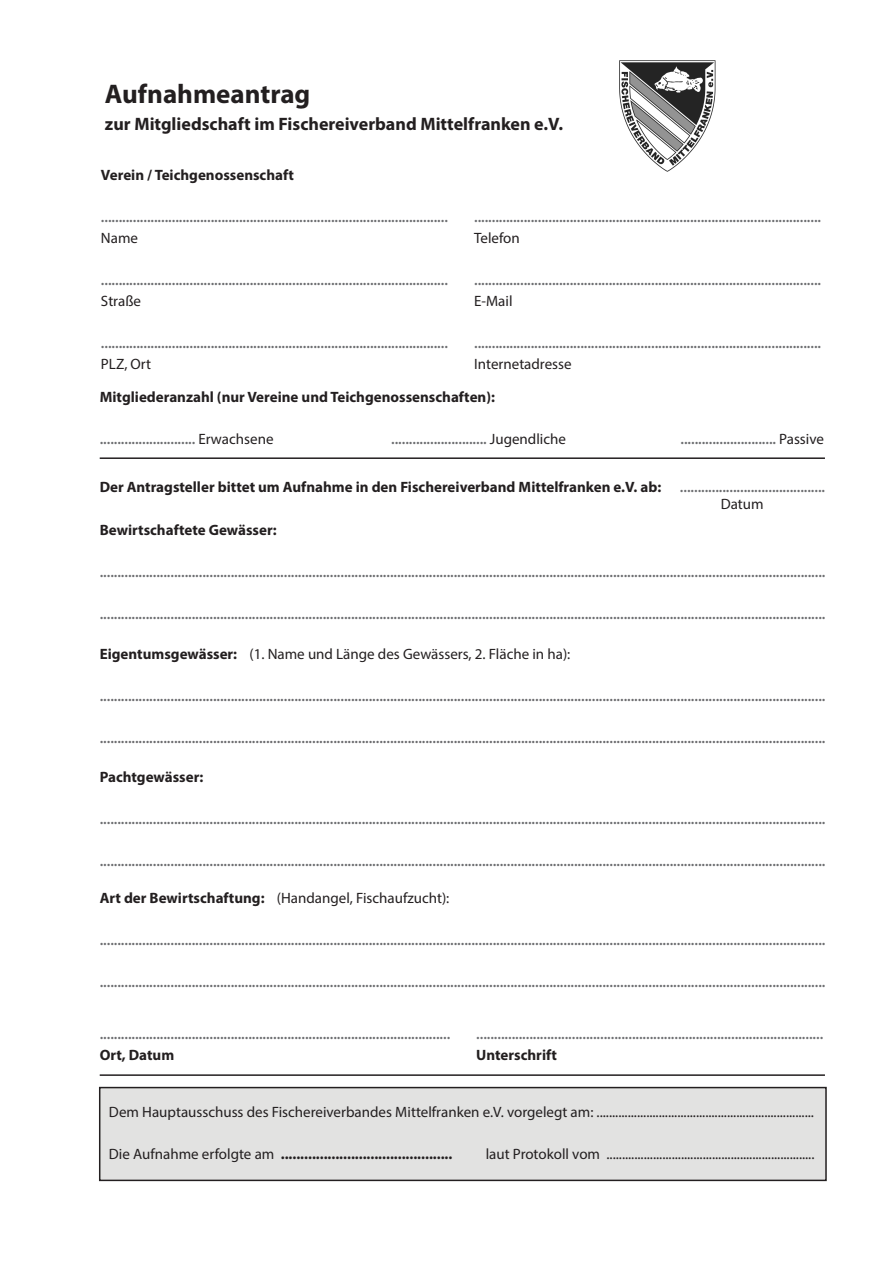
<style>
.page{position:relative;width:893px;height:1263px;background:#fff}
.page>*{position:absolute;margin:0;border:0;box-sizing:border-box;transform-origin:0 0}
.t1{font:700 27px "Myriad Pro";color:#231f20}
.t2{font:700 18px "Myriad Pro";color:#231f20}
.t3{font:600 15px "Myriad Pro";color:#6c6d70}
.t4{font:600 15px "Myriad Pro";color:#6b6b6e}
.t5{font:15px "Myriad Pro";color:#231f20}
.t6{font:700 15px "Myriad Pro";color:#231f20}
.t7{font:600 15px "Myriad Pro";color:#6f7073}
.s1{font-weight:400;color:#231f20}
.s2{font-weight:600;color:#6c6d70}
.s3{font-weight:700}
.s4{font-weight:400}
</style>
<div class="page">
<div style="left:100px;top:1087px;width:726px;height:93px;background:#e2e2e1"></div>
<div style="left:99px;top:1087px;width:728px;height:94px;border:2px solid #231f20"></div>
<hr style="left:100px;top:457px;width:725px;height:2px;background:#231f20">
<hr style="left:100px;top:1074px;width:725px;height:2px;background:#231f20">
<img style="left:619px;top:60px;width:96px;height:111px">
<h1 class="t1" style="left:105px;top:76px;width:207px">Aufnahmeantrag</h1>
<p class="t2" style="left:105px;top:112px;width:460px">zur Mitgliedschaft im Fischereiverband Mittelfranken e.V.</p>
<p class="t6" style="left:101px;top:165px;width:194px">Verein / Teichgenossenschaft</p>
<p class="t3" style="left:101px;top:208px;width:348px">..................................................................................................</p>
<p class="t5" style="left:101px;top:229px;width:39px">Name</p>
<p class="t3" style="left:101px;top:271px;width:348px">..................................................................................................</p>
<p class="t5" style="left:101px;top:292px;width:42px">Straße</p>
<p class="t3" style="left:101px;top:334px;width:348px">..................................................................................................</p>
<p class="t5" style="left:101px;top:355px;width:52px">PLZ, Ort</p>
<p class="t3" style="left:474px;top:208px;width:348px">..................................................................................................</p>
<p class="t5" style="left:474px;top:229px;width:47px">Telefon</p>
<p class="t3" style="left:474px;top:271px;width:348px">..................................................................................................</p>
<p class="t5" style="left:474px;top:292px;width:40px">E-Mail</p>
<p class="t3" style="left:474px;top:334px;width:348px">..................................................................................................</p>
<p class="t5" style="left:474px;top:355px;width:99px">Internetadresse</p>
<p class="t6" style="left:100px;top:388px;width:397px">Mitgliederanzahl (nur Vereine und Teichgenossenschaften):</p>
<p class="t3" style="left:100px;top:430px;width:175px">........................... <span class="s1">Erwachsene</span></p>
<p class="t3" style="left:391px;top:430px;width:176px">........................... <span class="s1">Jugendliche</span></p>
<p class="t3" style="left:680px;top:430px;width:145px">........................... <span class="s1">Passive</span></p>
<p class="t6" style="left:100px;top:477px;width:727px">Der Antragsteller bittet um Aufnahme in den Fischereiverband Mittelfranken e.V. ab: <span class="s2">.........................................</span></p>
<p class="t6" style="left:100px;top:520px;width:178px">Bewirtschaftete Gewässer:</p>
<p class="t3" style="left:100px;top:563px;width:727px">.............................................................................................................................................................................................................</p>
<p class="t3" style="left:100px;top:605px;width:727px">.............................................................................................................................................................................................................</p>
<p class="t5" style="left:100px;top:644px;width:472px"><span class="s3">Eigentumsgewässer:</span> (1. Name und Länge des Gewässers, 2. Fläche in ha):</p>
<p class="t4" style="left:100px;top:686px;width:727px">.............................................................................................................................................................................................................</p>
<p class="t4" style="left:100px;top:728px;width:727px">.............................................................................................................................................................................................................</p>
<p class="t6" style="left:100px;top:767px;width:105px">Pachtgewässer:</p>
<p class="t3" style="left:100px;top:809px;width:727px">.............................................................................................................................................................................................................</p>
<p class="t3" style="left:100px;top:851px;width:727px">.............................................................................................................................................................................................................</p>
<p class="t5" style="left:100px;top:889px;width:351px"><span class="s3">Art der Bewirtschaftung:</span> (Handangel, Fischaufzucht):</p>
<p class="t3" style="left:100px;top:931px;width:727px">.............................................................................................................................................................................................................</p>
<p class="t3" style="left:100px;top:973px;width:727px">.............................................................................................................................................................................................................</p>
<p class="t5" style="left:721px;top:495px;width:44px">Datum</p>
<p class="t3" style="left:100px;top:1024px;width:352px">...................................................................................................</p>
<p class="t6" style="left:100px;top:1045px;width:76px">Ort, Datum</p>
<p class="t7" style="left:476px;top:1024px;width:348px">..................................................................................................</p>
<p class="t6" style="left:476px;top:1045px;width:82px">Unterschrift</p>
<p class="t5" style="left:109px;top:1102px;width:706px">Dem Hauptausschuss des Fischereiverbandes Mittelfranken e.V. vorgelegt am: ......................................................................</p>
<p class="t6" style="left:109px;top:1144px;width:345px"><span class="s4">Die Aufnahme erfolgte am</span> ............................................</p>
<p class="t5" style="left:486px;top:1144px;width:330px">laut Protokoll vom ...................................................................</p>
</div>
